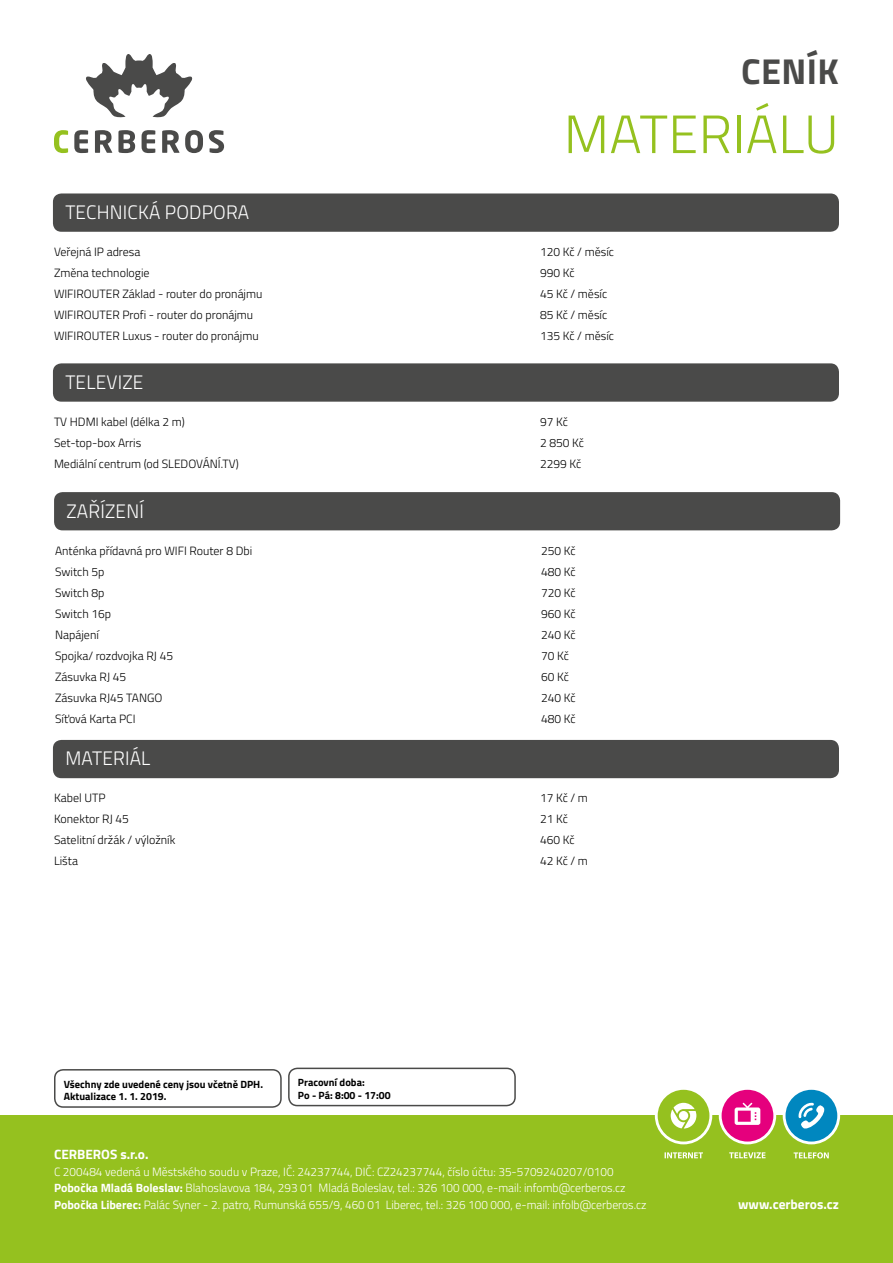
<style>
.page{position:relative;width:893px;height:1263px;background:#fff}
.page>*{position:absolute;margin:0;border:0;box-sizing:border-box;transform-origin:0 0}
.t1{font:300 54px "Titillium Web";letter-spacing:.01em;color:#95c11f}
.t2{font:700 36px "Titillium Web";letter-spacing:.01em;color:#4a4a49}
.t3{font:300 19.5px "Titillium Web";letter-spacing:.01em;color:#fff}
.t4{font:700 13.5px "Titillium Web";color:#fff}
.t5{font:300 12px "Titillium Web";color:#000}
.t6{font:300 12px/16.5px "Titillium Web";color:#fff}
.t7{font:700 10.5px/12.6px "Titillium Web";color:#000}
.s1{font-weight:700}
</style>
<div class="page">
<div style="left:53px;top:193px;width:786px;height:39px;background:#4a4a49;border-radius:9px"></div>
<div style="left:0;top:1116px;width:893px;height:147px;background:#95c11f"></div>
<svg style="left:54px;top:130px;width:14px;height:23px"></svg>
<svg style="left:74px;top:54px;width:150px;height:99px"></svg>
<svg style="left:729px;top:1152px;width:37px;height:6px"></svg>
<svg style="left:719px;top:1087px;width:57px;height:57px"></svg>
<div style="left:722px;top:1090px;width:51px;height:51px;background:#e5007d;border-radius:50%"></div>
<svg style="left:735px;top:1103px;width:25px;height:22px"></svg>
<svg style="left:665px;top:1152px;width:38px;height:6px"></svg>
<svg style="left:655px;top:1087px;width:57px;height:57px"></svg>
<div style="left:658px;top:1090px;width:51px;height:51px;background:#95c11f;border-radius:50%"></div>
<svg style="left:671px;top:1103px;width:25px;height:25px"></svg>
<svg style="left:794px;top:1152px;width:35px;height:6px"></svg>
<svg style="left:783px;top:1087px;width:57px;height:57px"></svg>
<div style="left:785px;top:1090px;width:52px;height:51px;background:#0087bf;border-radius:50%"></div>
<svg style="left:798px;top:1102px;width:27px;height:27px"></svg>
<div style="left:54px;top:1069px;width:228px;height:39px;border:2px solid #4a4a49;border-radius:9px"></div>
<div style="left:53px;top:363px;width:786px;height:39px;background:#4a4a49;border-radius:9px"></div>
<div style="left:54px;top:492px;width:786px;height:38px;background:#4a4a49;border-radius:9px"></div>
<div style="left:53px;top:740px;width:786px;height:38px;background:#4a4a49;border-radius:9px"></div>
<div style="left:288px;top:1067px;width:228px;height:39px;border:2px solid #4a4a49;border-radius:9px"></div>
<h3 class="t3" style="left:65px;top:198px;width:185px">TECHNICKÁ PODPORA</h3>
<h2 class="t2" style="left:741px;top:44px;width:99px">CENÍK</h2>
<h1 class="t1" style="left:564px;top:95px;width:276px">MATERIÁLU</h1>
<p class="t5" style="left:54px;top:243px;width:88px">Veřejná IP adresa</p>
<p class="t5" style="left:540px;top:243px;width:75px">120 Kč / měsíc</p>
<p class="t5" style="left:54px;top:264px;width:97px">Změna technologie</p>
<p class="t5" style="left:540px;top:264px;width:36px">990 Kč</p>
<p class="t5" style="left:54px;top:285px;width:210px">WIFIROUTER Základ - router do pronájmu</p>
<p class="t5" style="left:540px;top:285px;width:69px">45 Kč / měsíc</p>
<p class="t5" style="left:54px;top:306px;width:201px">WIFIROUTER Profi - router do pronájmu</p>
<p class="t5" style="left:540px;top:306px;width:69px">85 Kč / měsíc</p>
<p class="t5" style="left:54px;top:327px;width:206px">WIFIROUTER Luxus - router do pronájmu</p>
<p class="t5" style="left:540px;top:327px;width:75px">135 Kč / měsíc</p>
<h3 class="t3" style="left:65px;top:368px;width:79px">TELEVIZE</h3>
<p class="t5" style="left:54px;top:413px;width:132px">TV HDMI kabel (délka 2 m)</p>
<p class="t5" style="left:540px;top:413px;width:29px">97 Kč</p>
<p class="t5" style="left:54px;top:434px;width:89px">Set-top-box Arris</p>
<p class="t5" style="left:540px;top:434px;width:45px">2 850 Kč</p>
<p class="t5" style="left:54px;top:455px;width:186px">Mediální centrum (od SLEDOVÁNÍ.TV)</p>
<p class="t5" style="left:540px;top:455px;width:43px">2299 Kč</p>
<h3 class="t3" style="left:67px;top:497px;width:79px">ZAŘÍZENÍ</h3>
<p class="t5" style="left:55px;top:542px;width:199px">Anténka přídavná pro WIFI Router 8 Dbi</p>
<p class="t5" style="left:541px;top:542px;width:36px">250 Kč</p>
<p class="t5" style="left:55px;top:563px;width:51px">Switch 5p</p>
<p class="t5" style="left:541px;top:563px;width:36px">480 Kč</p>
<p class="t5" style="left:55px;top:584px;width:51px">Switch 8p</p>
<p class="t5" style="left:541px;top:584px;width:36px">720 Kč</p>
<p class="t5" style="left:55px;top:605px;width:58px">Switch 16p</p>
<p class="t5" style="left:541px;top:605px;width:36px">960 Kč</p>
<p class="t5" style="left:55px;top:626px;width:45px">Napájení</p>
<p class="t5" style="left:541px;top:626px;width:36px">240 Kč</p>
<p class="t5" style="left:55px;top:647px;width:120px">Spojka/ rozdvojka RJ 45</p>
<p class="t5" style="left:541px;top:647px;width:29px">70 Kč</p>
<p class="t5" style="left:55px;top:668px;width:73px">Zásuvka RJ 45</p>
<p class="t5" style="left:541px;top:668px;width:29px">60 Kč</p>
<p class="t5" style="left:55px;top:689px;width:109px">Zásuvka RJ45 TANGO</p>
<p class="t5" style="left:541px;top:689px;width:36px">240 Kč</p>
<p class="t5" style="left:55px;top:710px;width:82px">Síťová Karta PCI</p>
<p class="t5" style="left:541px;top:710px;width:36px">480 Kč</p>
<h3 class="t3" style="left:65px;top:744px;width:87px">MATERIÁL</h3>
<p class="t5" style="left:54px;top:789px;width:53px">Kabel UTP</p>
<p class="t5" style="left:540px;top:789px;width:49px">17 Kč / m</p>
<p class="t5" style="left:54px;top:810px;width:76px">Konektor RJ 45</p>
<p class="t5" style="left:540px;top:810px;width:29px">21 Kč</p>
<p class="t5" style="left:54px;top:831px;width:123px">Satelitní držák / výložník</p>
<p class="t5" style="left:540px;top:831px;width:36px">460 Kč</p>
<p class="t5" style="left:54px;top:852px;width:25px">Lišta</p>
<p class="t5" style="left:540px;top:852px;width:49px">42 Kč / m</p>
<p class="t7" style="left:64px;top:1077px;width:201px">Všechny zde uvedené ceny jsou včetně DPH.<br>Aktualizace 1. 1. 2019.</p>
<p class="t7" style="left:298px;top:1076px;width:94px">Pracovní doba:<br>Po - Pá: 8:00 - 17:00</p>
<p class="t4" style="left:54px;top:1144px;width:96px">CERBEROS s.r.o.</p>
<p class="t6" style="left:54px;top:1163px;width:594px">C 200484 vedená u Městského soudu v Praze, IČ: 24237744, DIČ: CZ24237744, číslo účtu: 35-5709240207/0100<br><span class="s1">Pobočka Mladá Boleslav:</span> Blahoslavova 184, 293 01 Mladá Boleslav, tel.: 326 100 000, e-mail: infomb@cerberos.cz<br><span class="s1">Pobočka Liberec:</span> Palác Syner - 2. patro, Rumunská 655/9, 460 01 Liberec, tel.: 326 100 000, e-mail: infolb@cerberos.cz</p>
<p class="t4" style="left:738px;top:1194px;width:102px">www.cerberos.cz</p>
</div>
